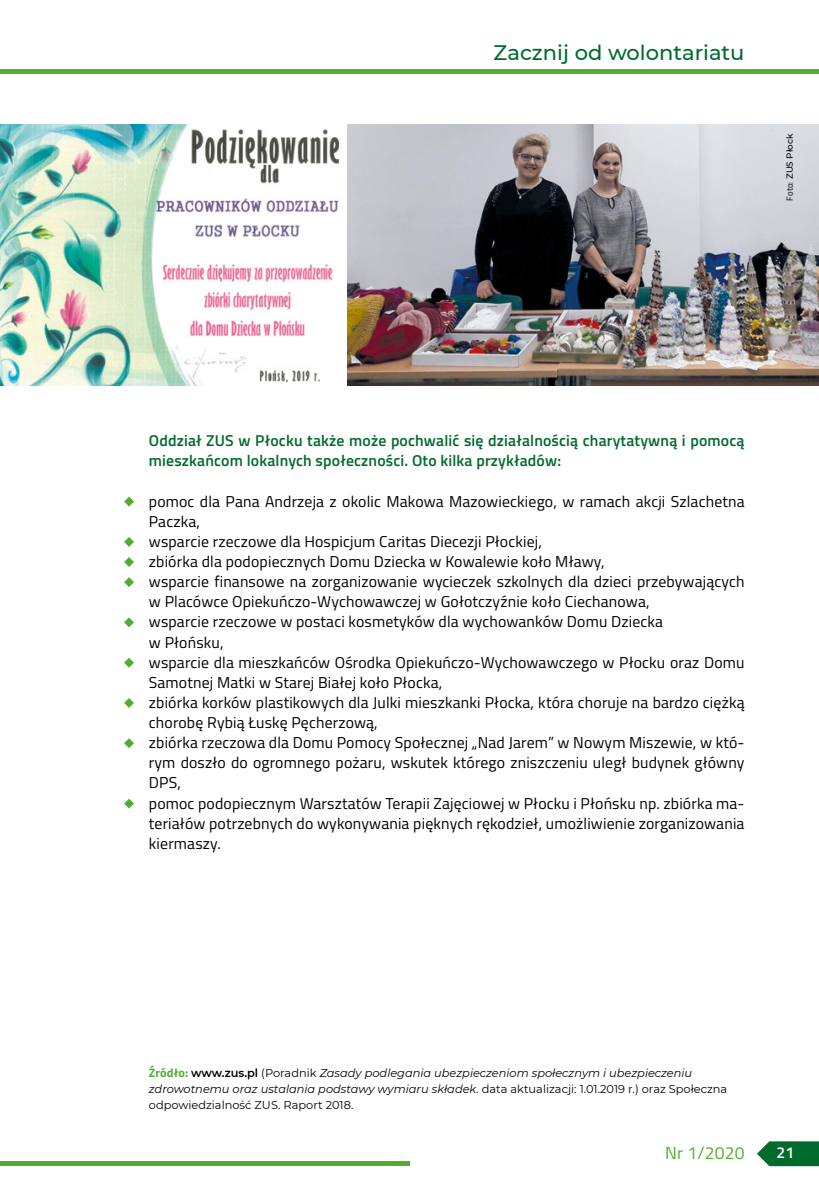
<style>
.page{position:relative;width:819px;height:1191px;background:#fff}
.page>*{position:absolute;margin:0;border:0;box-sizing:border-box;transform-origin:0 0}
.t1{font:500 21px "Montserrat";color:#006b2d}
.t2{font:17.5px "Titillium";letter-spacing:.01em;color:#52ae32}
.t3{font:15.75px/20.1px "Titillium";letter-spacing:.01em;color:#000}
.t4{font:600 15.75px/20.1px "Titillium";letter-spacing:.01em;color:#006b2d}
.t5{font:600 15.75px "Titillium";color:#fff}
.t6{font:italic 11.38px/15.8px "Montserrat";color:#000}
.t7{font:500 8.75px "Montserrat";color:#000}
.s1{font-family:"Titillium";font-weight:400}
.s2{font-family:"Titillium";font-weight:700;font-style:normal;font-size:12.25px;color:#52ae32}
.s3{font-weight:600;font-style:normal}
.s4{font-style:normal}
</style>
<div class="page">
<div style="left:0;top:69px;width:819px;height:5px;background:#52ae32"></div>
<div style="left:0;top:1161px;width:409px;height:5px;background:#52ae32"></div>
<svg style="left:757px;top:1141px;width:62px;height:25px;background:#1c7b44"></svg>
<svg style="left:124px;top:617px;width:10px;height:10px"></svg>
<svg style="left:124px;top:798px;width:10px;height:10px"></svg>
<svg style="left:124px;top:496px;width:10px;height:10px"></svg>
<svg style="left:124px;top:657px;width:10px;height:10px"></svg>
<svg style="left:124px;top:537px;width:10px;height:10px"></svg>
<svg style="left:124px;top:557px;width:10px;height:10px"></svg>
<svg style="left:124px;top:698px;width:10px;height:10px"></svg>
<svg style="left:124px;top:577px;width:10px;height:10px"></svg>
<svg style="left:124px;top:738px;width:10px;height:10px"></svg>
<img style="left:0;top:124px;width:340px;height:262px">
<img style="left:347px;top:124px;width:472px;height:262px">
<h1 class="t1" style="left:493px;top:38px;width:252px">Zacznij od wolontariatu</h1>
<p class="t7" style="left:783px;top:201px;width:68px;rotate:-90deg"><span class="s1">Foto:</span> ZUS Płock</p>
<p class="t4" style="left:149px;top:430px;width:597px">Oddział ZUS w Płocku także może pochwalić się działalnością charytatywną i pomocą mieszkańcom lokalnych społeczności. Oto kilka przykładów:</p>
<p class="t3" style="left:149px;top:490px;width:597px">pomoc dla Pana Andrzeja z okolic Makowa Mazowieckiego, w ramach akcji Szlachetna Paczka,<br>wsparcie rzeczowe dla Hospicjum Caritas Diecezji Płockiej,<br>zbiórka dla podopiecznych Domu Dziecka w Kowalewie koło Mławy,<br>wsparcie finansowe na zorganizowanie wycieczek szkolnych dla dzieci przebywających w Placówce Opiekuńczo-Wychowawczej w Gołotczyźnie koło Ciechanowa,<br>wsparcie rzeczowe w postaci kosmetyków dla wychowanków Domu Dziecka<br>w Płońsku,<br>wsparcie dla mieszkańców Ośrodka Opiekuńczo-Wychowawczego w Płocku oraz Domu Samotnej Matki w Starej Białej koło Płocka,<br>zbiórka korków plastikowych dla Julki mieszkanki Płocka, która choruje na bardzo ciężką chorobę Rybią Łuskę Pęcherzową,<br>zbiórka rzeczowa dla Domu Pomocy Społecznej „Nad Jarem” w Nowym Miszewie, w któ&shy;rym doszło do ogromnego pożaru, wskutek którego zniszczeniu uległ budynek główny DPS,<br>pomoc podopiecznym Warsztatów Terapii Zajęciowej w Płocku i Płońsku np. zbiórka ma&shy;teriałów potrzebnych do wykonywania pięknych rękodzieł, umożliwienie zorganizowania kiermaszy.</p>
<p class="t6" style="left:149px;top:1064px;width:580px"><span class="s2">Źródło:</span> <span class="s3">www.zus.pl</span> <span class="s4">(Poradnik</span> Zasady podlegania ubezpieczeniom społecznym i ubezpieczeniu zdrowotnemu oraz ustalania podstawy wymiaru składek<span class="s4">. data aktualizacji: 1.01.2019 r.) oraz Społeczna odpowiedzialność ZUS. Raport 2018.</span></p>
<p class="t2" style="left:665px;top:1140px;width:81px">Nr 1/2020</p>
<p class="t5" style="left:776px;top:1140px;width:19px">21</p>
</div>
